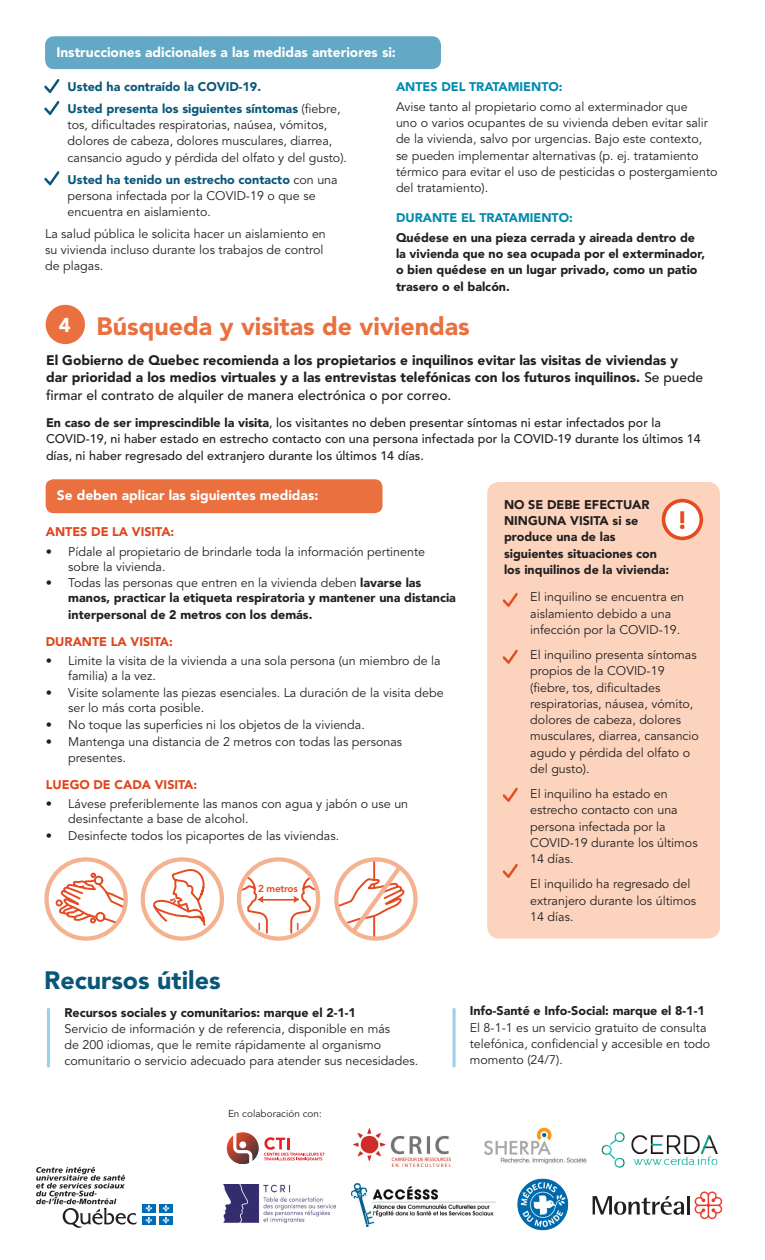
<style>
.page{position:relative;width:765px;height:1260px;background:#fff}
.page>*{position:absolute;margin:0;border:0;box-sizing:border-box;transform-origin:0 0}
.t1{font:900 25px "Avenir LT Std";color:#ea703f}
.t2{font:900 25px "Avenir LT Std";color:#085779}
.t3{font:900 25px "Avenir LT Std";color:#e54a20}
.t4{font:900 13.75px/17.5px "Avenir LT Std";color:#231f20}
.t5{font:900 13.75px "Avenir LT Std";color:#fff}
.t6{font:12.5px/16.2px "Avenir LT Std";color:#231f20}
.t7{font:900 12.5px/16.2px "Avenir LT Std";color:#231f20}
.t8{font:500 12.5px/16.2px "Avenir LT Std";color:#231f20}
.t9{font:900 12.5px/21.9px "Avenir LT Std";color:#085779}
.t10{font:900 12.5px "Avenir LT Std";color:#de471e}
.t11{font:900 12.5px "Avenir LT Std";color:#008baf}
.t12{font:10px "Avenir LT Std";color:#231f20}
.t13{font:800 10px "Avenir LT Std";letter-spacing:-.025em;color:#e54a20}
.s1{font-weight:400;color:#231f20}
.s2{font-weight:900;color:#085779}
.s3{font-size:20px;color:#fff}
.s4{font-weight:500}
.s5{font-weight:900}
.s6{font-weight:400}
</style>
<div class="page">
<hr style="left:47px;top:1009px;width:3px;height:57px;background:#99d3eb">
<svg style="left:452px;top:1009px;width:4px;height:57px"></svg>
<div style="left:46px;top:305px;width:39px;height:39px;background:#ea703f;border-radius:50%"></div>
<div style="left:45px;top:36px;width:396px;height:33px;background:#63a8c4;border-radius:9px"></div>
<div style="left:46px;top:479px;width:336px;height:34px;background:#ea703f;border-radius:8px"></div>
<svg style="left:44px;top:79px;width:15px;height:14px"></svg>
<svg style="left:44px;top:101px;width:15px;height:14px"></svg>
<svg style="left:44px;top:171px;width:15px;height:14px"></svg>
<div style="left:487px;top:482px;width:233px;height:457px;background:#fcd4bd;border-radius:12px"></div>
<svg style="left:47px;top:859px;width:79px;height:79px"></svg>
<svg style="left:55px;top:872px;width:73px;height:53px"></svg>
<div style="left:44px;top:857px;width:84px;height:84px;border:4px solid #f5b290;border-radius:50%"></div>
<svg style="left:141px;top:857px;width:83px;height:84px"></svg>
<svg style="left:150px;top:857px;width:58px;height:70px"></svg>
<svg style="left:239px;top:859px;width:79px;height:80px"></svg>
<svg style="left:239px;top:873px;width:79px;height:62px"></svg>
<div style="left:237px;top:857px;width:83px;height:84px;border:4px solid #f5b290;border-radius:50%"></div>
<svg style="left:336px;top:859px;width:80px;height:80px"></svg>
<div style="left:334px;top:857px;width:84px;height:84px;border:4px solid #f5b290;border-radius:50%"></div>
<svg style="left:336px;top:860px;width:71px;height:77px"></svg>
<svg style="left:503px;top:593px;width:15px;height:14px"></svg>
<svg style="left:503px;top:649px;width:15px;height:15px"></svg>
<svg style="left:503px;top:788px;width:15px;height:14px"></svg>
<svg style="left:503px;top:864px;width:15px;height:14px"></svg>
<div style="left:662px;top:499px;width:41px;height:41px;background:#fff;border:4px solid #e54a20;border-radius:50%"></div>
<img style="left:601px;top:1132px;width:117px;height:36px">
<svg style="left:36px;top:1167px;width:101px;height:61px"></svg>
<div style="left:142px;top:1204px;width:13px;height:8px;background:#006cb7"></div>
<div style="left:159px;top:1204px;width:14px;height:8px;background:#006cb7"></div>
<div style="left:142px;top:1216px;width:13px;height:8px;background:#006cb7"></div>
<svg style="left:145px;top:1205px;width:7px;height:19px"></svg>
<div style="left:159px;top:1216px;width:14px;height:8px;background:#006cb7"></div>
<svg style="left:162px;top:1205px;width:7px;height:19px"></svg>
<img style="left:485px;top:1127px;width:101px;height:37px">
<img style="left:353px;top:1129px;width:97px;height:38px">
<svg style="left:227px;top:1132px;width:98px;height:32px"></svg>
<svg style="left:593px;top:1196px;width:91px;height:19px"></svg>
<hr style="left:687px;top:1196px;width:3px;height:19px;background:#231f20">
<svg style="left:695px;top:1191px;width:27px;height:28px"></svg>
<img style="left:223px;top:1185px;width:113px;height:37px">
<img style="left:351px;top:1183px;width:144px;height:44px">
<img style="left:517px;top:1178px;width:52px;height:53px">
<p class="t5" style="left:56px;top:44px;width:341px">Instrucciones adicionales a las medidas anteriores si:</p>
<p class="t9" style="left:68px;top:76px;width:274px">Usted ha contraído la COVID-19.<br>Usted presenta los siguientes síntomas <span class="s1">(fiebre,</span></p>
<p class="t6" style="left:68px;top:117px;width:281px">tos, dificultades respiratorias, naúsea, vómitos, dolores de cabeza, dolores musculares, diarrea, cansancio agudo y pérdida del olfato y del gusto).</p>
<p class="t6" style="left:68px;top:172px;width:272px"><span class="s2">Usted ha tenido un estrecho contacto</span> con una persona infectada por la COVID-19 o que se encuentra en aislamiento.</p>
<p class="t6" style="left:45px;top:226px;width:282px">La salud pública le solicita hacer un aislamiento en su vivienda incluso durante los trabajos de control de plagas.</p>
<p class="t11" style="left:396px;top:79px;width:168px">ANTES DEL TRATAMIENTO:</p>
<p class="t6" style="left:396px;top:99px;width:323px">Avise tanto al propietario como al exterminador que<br>uno o varios ocupantes de su vivienda deben evitar salir de la vivienda, salvo por urgencias. Bajo este contexto, se pueden implementar alternativas (p. ej. tratamiento térmico para evitar el uso de pesticidas o postergamiento del tratamiento).</p>
<p class="t11" style="left:396px;top:210px;width:178px">DURANTE EL TRATAMIENTO:</p>
<p class="t7" style="left:396px;top:229px;width:311px">Quédese en una pieza cerrada y aireada dentro de la vivienda que no sea ocupada por el exterminador, o bien quédese en un lugar privado, como un patio trasero o el balcón.</p>
<h1 class="t1" style="left:59px;top:312px;width:413px"><span class="s3">4</span> Búsqueda y visitas de viviendas</h1>
<p class="t4" style="left:46px;top:351px;width:659px">El Gobierno de Quebec recomienda a los propietarios e inquilinos evitar las visitas de viviendas y dar prioridad a los medios virtuales y a las entrevistas telefónicas con los futuros inquilinos. <span class="s4">Se puede firmar el contrato de alquiler de manera electrónica o por correo.</span></p>
<p class="t8" style="left:46px;top:415px;width:656px"><span class="s5">En caso de ser imprescindible la visita</span>, los visitantes no deben presentar síntomas ni estar infectados por la<br>COVID-19, ni haber estado en estrecho contacto con una persona infectada por la COVID-19 durante los últimos 14 días, ni haber regresado del extranjero durante los últimos 14 días.</p>
<p class="t5" style="left:57px;top:487px;width:263px">Se deben aplicar las siguientes medidas:</p>
<p class="t10" style="left:46px;top:524px;width:130px">ANTES DE LA VISITA:</p>
<p class="t6" style="left:68px;top:544px;width:358px;line-height:15px;text-indent:-22px">• Pídale al propietario de brindarle toda la información pertinente sobre la vivienda.</p>
<p class="t7" style="left:68px;top:575px;width:389px;line-height:15px;text-indent:-22px"><span class="s6">• Todas las personas que entren en la vivienda deben</span> lavarse las manos, practicar la etiqueta respiratoria y mantener una distancia</p>
<p class="t7" style="left:68px;top:606px;width:246px">interpersonal de 2 metros con los demás.</p>
<p class="t10" style="left:46px;top:634px;width:129px">DURANTE LA VISITA:</p>
<p class="t6" style="left:68px;top:654px;width:374px;line-height:15px;text-indent:-22px">• Limite la visita de la vivienda a una sola persona (un miembro de la familia) a la vez.</p>
<p class="t6" style="left:68px;top:685px;width:377px;line-height:15px;text-indent:-22px">• Visite solamente las piezas esenciales. La duración de la visita debe ser lo más corta posible.</p>
<p class="t6" style="left:46px;top:717px;width:321px">• No toque las superficies ni los objetos de la vivienda.</p>
<p class="t6" style="left:68px;top:733px;width:335px;text-indent:-22px">• Mantenga una distancia de 2 metros con todas las personas presentes.</p>
<p class="t10" style="left:46px;top:777px;width:153px">LUEGO DE CADA VISITA:</p>
<p class="t6" style="left:68px;top:797px;width:341px;line-height:15px;text-indent:-22px">• Lávese preferiblemente las manos con agua y jabón o use un desinfectante a base de alcohol.</p>
<p class="t6" style="left:46px;top:828px;width:295px">• Desinfecte todos los picaportes de las viviendas.</p>
<p class="t13" style="left:258px;top:882px;width:41px">2 metros</p>
<p class="t7" style="left:504px;top:496px;width:167px">NO SE DEBE EFECTUAR<br>NINGUNA VISITA si se produce una de las siguientes situaciones con los inquilinos de la vivienda:</p>
<p class="t6" style="left:530px;top:589px;width:155px">El inquilino se encuentra en aislamiento debido a una infección por la COVID-19.</p>
<p class="t6" style="left:530px;top:647px;width:170px">El inquilino presenta síntomas propios de la COVID-19 (fiebre, tos, dificultades respiratorias, náusea, vómito, dolores de cabeza, dolores musculares, diarrea, cansancio agudo y pérdida del olfato o del gusto).</p>
<p class="t6" style="left:530px;top:786px;width:169px">El inquilino ha estado en estrecho contacto con una persona infectada por la<br>COVID-19 durante los últimos<br>14 días.</p>
<p class="t6" style="left:530px;top:876px;width:167px">El inquilido ha regresado del extranjero durante los últimos<br>14 días.</p>
<h1 class="t3" style="left:677px;top:505px;width:13px">!</h1>
<h1 class="t2" style="left:44px;top:965px;width:178px">Recursos útiles</h1>
<p class="t7" style="left:64px;top:1004px;width:293px">Recursos sociales y comunitarios: marque el 2-1-1</p>
<p class="t6" style="left:64px;top:1021px;width:355px">Servicio de información y de referencia, disponible en más<br>de 200 idiomas, que le remite rápidamente al organismo comunitario o servicio adecuado para atender sus necesidades.</p>
<p class="t12" style="left:228px;top:1108px;width:95px">En colaboración con:</p>
<p class="t7" style="left:470px;top:1003px;width:237px">Info-Santé e Info-Social: marque el 8-1-1</p>
<p class="t6" style="left:470px;top:1020px;width:242px">El 8-1-1 es un servicio gratuito de consulta telefónica, confidencial y accesible en todo momento (24/7).</p>
</div>
